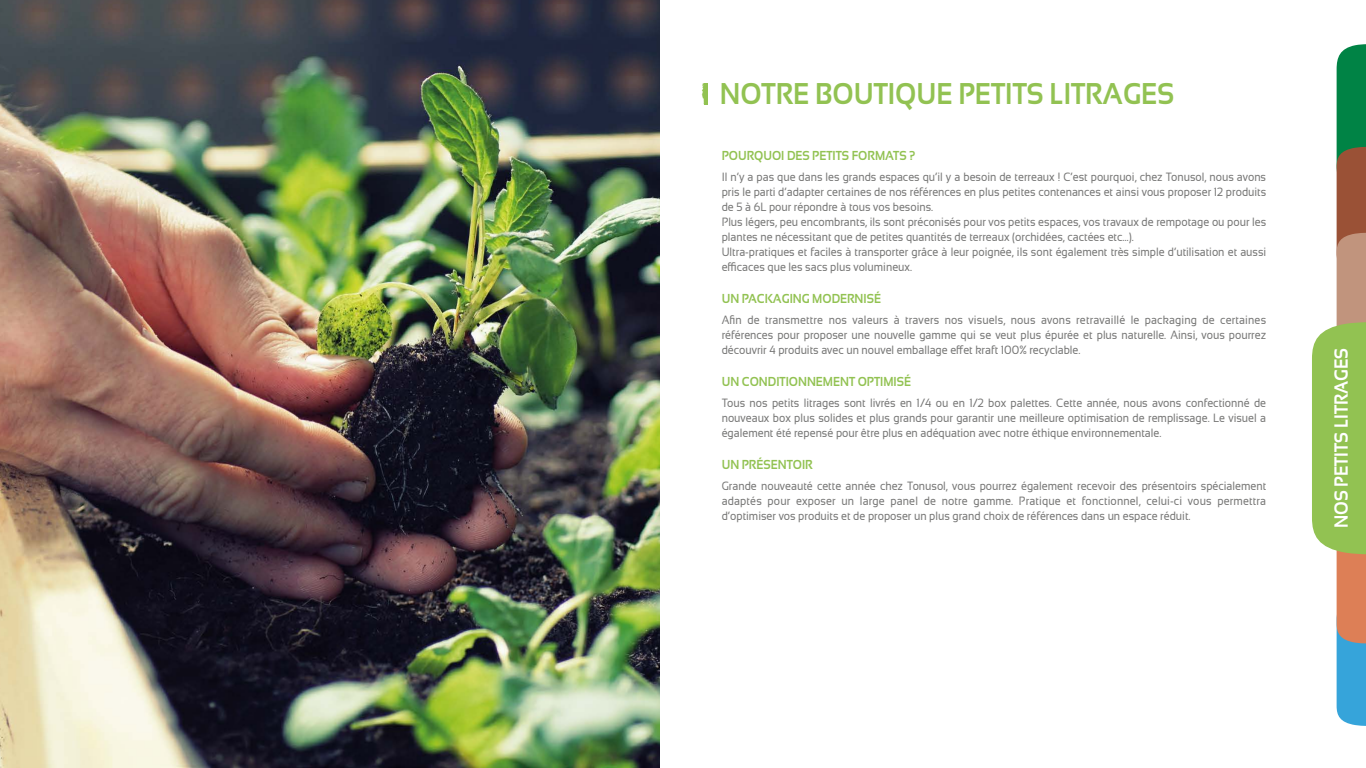
<style>
.page{position:relative;width:1366px;height:768px;background:#fff}
.page>*{position:absolute;margin:0;border:0;box-sizing:border-box;transform-origin:0 0}
.t1{font:700 30px "Sansation";color:#92c252;scale:.89 1}
.t2{font:700 19.1px "Sansation";color:#fff;scale:.9 1}
.t3{font:700 13px "Sansation";color:#92c252;scale:.89 1}
.t4{font:12px/15px "Sansation";color:#767675;text-align:justify;scale:.89 1}
</style>
<div class="page">
<img style="left:0;top:0;width:659px;height:768px">
<svg style="left:1312px;top:44px;width:54px;height:682px"></svg>
<svg style="left:701px;top:83px;width:5px;height:22px"></svg>
<hr style="left:705px;top:83px;width:3px;height:21px;background:#92c252">
<h1 class="t1" style="left:720px;top:77px;width:512px">NOTRE BOUTIQUE PETITS LITRAGES</h1>
<p class="t3" style="left:722px;top:148px;width:219px">POURQUOI DES PETITS FORMATS ?</p>
<p class="t4" style="left:722px;top:169px;width:613px;text-align:left">Il n’y a pas que dans les grands espaces qu’il y a besoin de terreaux ! C’est pourquoi, chez Tonusol, nous avons pris le parti d’adapter certaines de nos références en plus petites contenances et ainsi vous proposer 12 produits de 5 à 6L pour répondre à tous vos besoins.<br>Plus légers, peu encombrants, ils sont préconisés pour vos petits espaces, vos travaux de rempotage ou pour les plantes ne nécessitant que de petites quantités de terreaux (orchidées, cactées etc…).<br>Ultra-pratiques et faciles à transporter grâce à leur poignée, ils sont également très simple d’utilisation et aussi efficaces que les sacs plus volumineux.</p>
<p class="t3" style="left:722px;top:291px;width:180px">UN PACKAGING MODERNISÉ</p>
<p class="t4" style="left:722px;top:312px;width:613px">Afin de transmettre nos valeurs à travers nos visuels, nous avons retravaillé le packaging de certaines références pour proposer une nouvelle gamme qui se veut plus épurée et plus naturelle. Ainsi, vous pourrez découvrir 4 produits avec un nouvel emballage effet kraft 100% recyclable.</p>
<p class="t3" style="left:722px;top:374px;width:214px">UN CONDITIONNEMENT OPTIMISÉ</p>
<p class="t4" style="left:722px;top:395px;width:613px">Tous nos petits litrages sont livrés en 1/4 ou en 1/2 box palettes. Cette année, nous avons confectionné de nouveaux box plus solides et plus grands pour garantir une meilleure optimisation de remplissage. Le visuel a également été repensé pour être plus en adéquation avec notre éthique environnementale.</p>
<p class="t3" style="left:722px;top:457px;width:104px">UN PRÉSENTOIR</p>
<p class="t4" style="left:722px;top:478px;width:613px">Grande nouveauté cette année chez Tonusol, vous pourrez également recevoir des présentoirs spécialement adaptés pour exposer un large panel de notre gamme. Pratique et fonctionnel, celui-ci vous permettra d’optimiser vos produits et de proposer un plus grand choix de références dans un espace réduit.</p>
<h2 class="t2" style="left:1330px;top:528px;width:202px;rotate:-90deg">NOS PETITS LITRAGES</h2>
</div>
